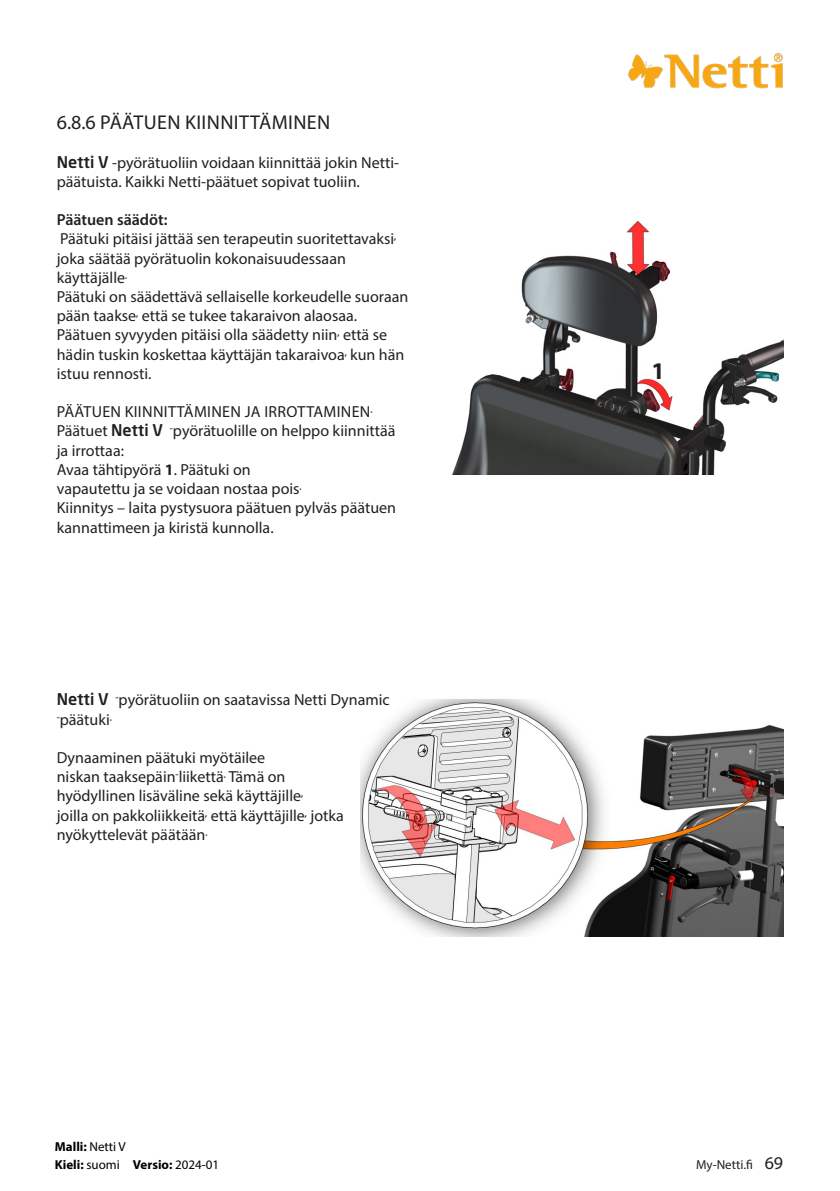
<style>
.page{position:relative;width:840px;height:1191px;background:#fff}
.page>*{position:absolute;margin:0;border:0;box-sizing:border-box;transform-origin:0 0}
.Bodytext_8pt{font:700 24px "Myriad Pro";color:#231f20}
.Subheads_10pt{font:20px "Myriad Pro";letter-spacing:.02em;color:#231f20}
.t1{font:18px "Myriad Pro";color:#231f20}
.Bodytext_8pt-2{font:16px/19.2px "Myriad Pro";color:#231f20}
.Bodytext_semibold_8pt_CAPITALS{font:16px "Myriad Pro";letter-spacing:.02em;color:#231f20}
.Bodytext_semibold_8pt{font:16px "Myriad Variable Concept";color:#231f20}
.t2{font:700 13px/18px "Myriad Pro";color:#000}
.t3{font:13px "Myriad Pro";color:#231f20}
.s1{font-family:"Neo Sans Std";font-weight:500}
.s2{font-weight:700}
.s3{font-weight:400}
</style>
<div class="page">
<img style="left:628px;top:53px;width:155px;height:36px">
<img style="left:360px;top:699px;width:422px;height:237px">
<img style="left:452px;top:221px;width:330px;height:254px">
<p class="Subheads_10pt" style="left:57px;top:110px;width:275px">6.8.6 PÄÄTUEN KIINNITTÄMINEN</p>
<p class="Bodytext_8pt-2" style="left:57px;top:152px;width:343px"><span class="s1">Netti V</span> -pyörätuoliin voidaan kiinnittää jokin Netti&shy;päätuista. Kaikki Netti-päätuet sopivat tuoliin.</p>
<p class="Bodytext_semibold_8pt" style="left:57px;top:210px;width:112px">Päätuen säädöt:</p>
<p class="Bodytext_8pt-2" style="left:57px;top:229px;width:341px">Päätuki pitäisi jättää sen terapeutin suoritettavaksi, joka säätää pyörätuolin kokonaisuudessaan käyttäjälle.</p>
<p class="Bodytext_8pt-2" style="left:57px;top:287px;width:353px">Päätuki on säädettävä sellaiselle korkeudelle suoraan pään taakse, että se tukee takaraivon alaosaa.</p>
<p class="Bodytext_8pt-2" style="left:57px;top:325px;width:349px">Päätuen syvyyden pitäisi olla säädetty niin, että se hädin tuskin koskettaa käyttäjän takaraivoa, kun hän istuu rennosti.</p>
<p class="Bodytext_semibold_8pt_CAPITALS" style="left:57px;top:402px;width:317px">PÄÄTUEN KIINNITTÄMINEN JA IRROTTAMINEN.</p>
<p class="Bodytext_8pt-2" style="left:57px;top:421px;width:340px">Päätuet <span class="s1">Netti V</span> -pyörätuolille on helppo kiinnittää ja irrottaa:</p>
<p class="Bodytext_8pt-2" style="left:57px;top:459px;width:246px">Avaa tähtipyörä <span class="s2">1</span>. Päätuki on vapautettu ja se voidaan nostaa pois.</p>
<p class="Bodytext_8pt-2" style="left:57px;top:498px;width:341px">Kiinnitys – laita pystysuora päätuen pylväs päätuen kannattimeen ja kiristä kunnolla.</p>
<p class="Bodytext_8pt-2" style="left:57px;top:690px;width:334px"><span class="s1">Netti V</span> -pyörätuoliin on saatavissa Netti Dynamic -päätuki.</p>
<p class="Bodytext_8pt-2" style="left:57px;top:747px;width:288px">Dynaaminen päätuki myötäilee<br>niskan taaksepäin-liikettä. Tämä on hyödyllinen lisäväline sekä käyttäjille,<br>joilla on pakkoliikkeitä, että käyttäjille, jotka nyökyttelevät päätään.</p>
<p class="t2" style="left:55px;top:1137px;width:166px">Malli: <span class="s3">Netti V<br></span>Kieli: <span class="s3">suomi</span> Versio: <span class="s3">2024-01</span></p>
<p class="Bodytext_8pt" style="left:651px;top:355px;width:15px">1</p>
<p class="t3" style="left:695px;top:1156px;width:58px">My-Netti.fi</p>
<p class="t1" style="left:764px;top:1151px;width:20px">69</p>
</div>
